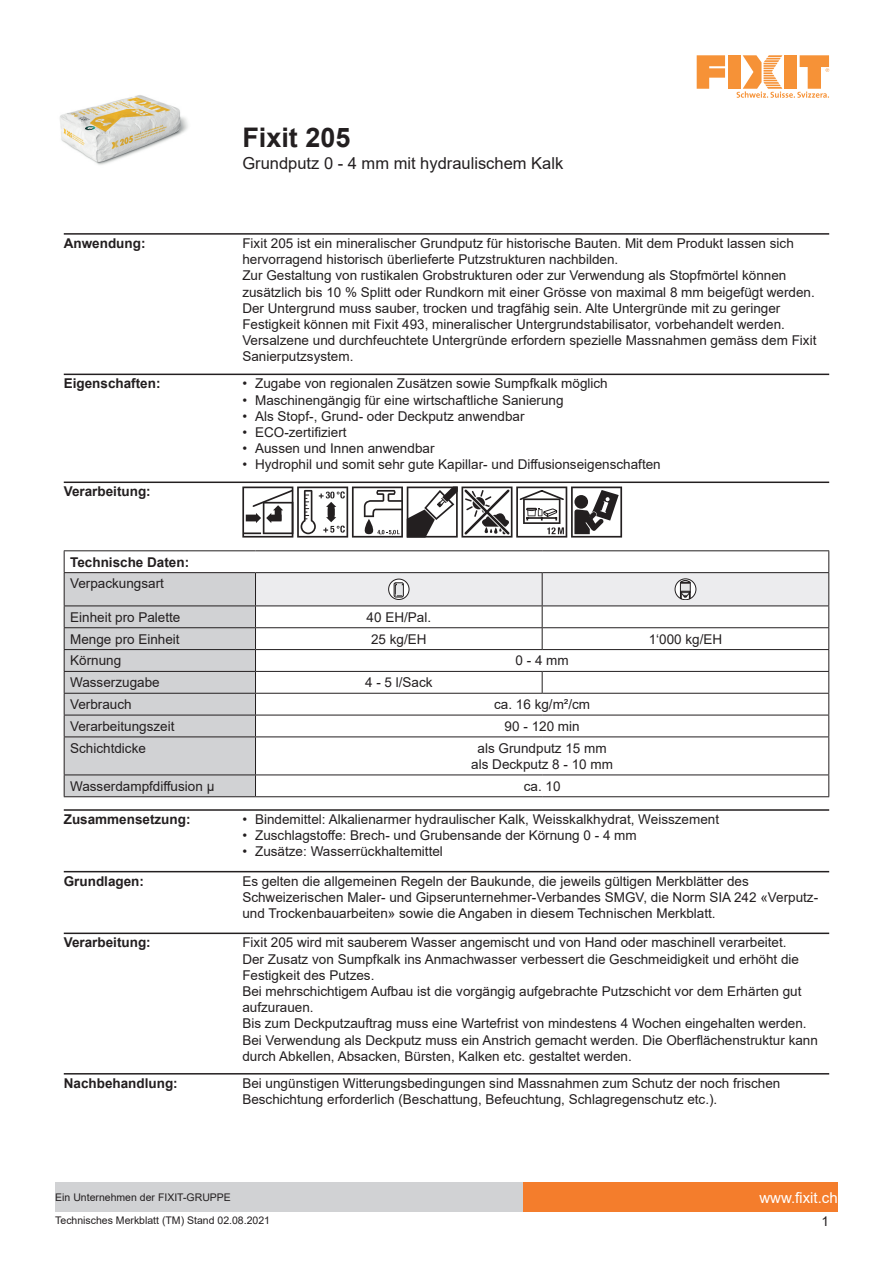
<style>
.page{position:relative;width:893px;height:1263px;background:#fff}
.page>*{position:absolute;margin:0;border:0;box-sizing:border-box;transform-origin:0 0}
.t1{font:700 27px "Arial";color:#231f20}
.t2{font:16.5px "Arial";color:#231f20}
.t3{font:15px "Arial";color:#fff}
.t4{font:13.5px/16.2px "Arial";color:#231f20}
.t5{font:700 13.5px "Arial";color:#231f20}
.t6{font:10.5px "Arial";color:#231f20}
</style>
<div class="page">
<img style="left:60px;top:95px;width:128px;height:70px">
<svg style="left:697px;top:55px;width:28px;height:34px"></svg>
<div style="left:728px;top:55px;width:12px;height:34px;background:#f69237"></div>
<svg style="left:737px;top:55px;width:92px;height:43px"></svg>
<div style="left:523px;top:1182px;width:315px;height:30px;background:#f47d2c"></div>
<div style="left:55px;top:1182px;width:468px;height:30px;background:#d1d2d4"></div>
<hr style="left:64px;top:233px;width:765px;height:2px;background:#231f20">
<hr style="left:64px;top:374px;width:765px;height:1px;background:#231f20">
<hr style="left:64px;top:481px;width:765px;height:2px;background:#231f20">
<svg style="left:242px;top:486px;width:380px;height:52px"></svg>
<hr style="left:64px;top:550px;width:191px;height:1px;background:#231f20">
<hr style="left:255px;top:550px;width:287px;height:1px;background:#231f20">
<hr style="left:542px;top:550px;width:287px;height:1px;background:#231f20">
<svg style="left:64px;top:551px;width:765px;height:246px"></svg>
<hr style="left:64px;top:809px;width:765px;height:2px;background:#231f20">
<hr style="left:64px;top:871px;width:765px;height:1px;background:#231f20">
<hr style="left:64px;top:932px;width:765px;height:2px;background:#231f20">
<hr style="left:64px;top:1073px;width:765px;height:1px;background:#231f20">
<h1 class="t1" style="left:242px;top:119px;width:110px">Fixit 205</h1>
<p class="t2" style="left:242px;top:152px;width:322px">Grundputz 0 - 4 mm mit hydraulischem Kalk</p>
<p class="t5" style="left:64px;top:234px;width:83px">Anwendung:</p>
<p class="t4" style="left:242px;top:235px;width:575px">Fixit 205 ist ein mineralischer Grundputz für historische Bauten. Mit dem Produkt lassen sich hervorragend historisch überlieferte Putzstrukturen nachbilden.<br>Zur Gestaltung von rustikalen Grobstrukturen oder zur Verwendung als Stopfmörtel können zusätzlich bis 10 % Splitt oder Rundkorn mit einer Grösse von maximal 8 mm beigefügt werden.<br>Der Untergrund muss sauber, trocken und tragfähig sein. Alte Untergründe mit zu geringer Festigkeit können mit Fixit 493, mineralischer Untergrundstabilisator, vorbehandelt werden.<br>Versalzene und durchfeuchtete Untergründe erfordern spezielle Massnahmen gemäss dem Fixit Sanierputzsystem.</p>
<p class="t5" style="left:64px;top:374px;width:98px">Eigenschaften:</p>
<p class="t4" style="left:242px;top:375px;width:367px">• Zugabe von regionalen Zusätzen sowie Sumpfkalk möglich</p>
<p class="t4" style="left:242px;top:392px;width:323px">• Maschinengängig für eine wirtschaftliche Sanierung</p>
<p class="t4" style="left:242px;top:408px;width:284px">• Als Stopf-, Grund- oder Deckputz anwendbar</p>
<p class="t4" style="left:242px;top:424px;width:106px">• ECO-zertifiziert</p>
<p class="t4" style="left:242px;top:440px;width:194px">• Aussen und Innen anwendbar</p>
<p class="t4" style="left:242px;top:456px;width:420px">• Hydrophil und somit sehr gute Kapillar- und Diffusionseigenschaften</p>
<p class="t5" style="left:64px;top:482px;width:89px">Verarbeitung:</p>
<p class="t5" style="left:70px;top:552px;width:121px">Technische Daten:</p>
<p class="t4" style="left:70px;top:575px;width:95px">Verpackungsart</p>
<p class="t4" style="left:70px;top:609px;width:112px">Einheit pro Palette</p>
<p class="t4" style="left:367px;top:609px;width:66px">40 EH/Pal.</p>
<p class="t4" style="left:70px;top:631px;width:111px">Menge pro Einheit</p>
<p class="t4" style="left:371px;top:631px;width:57px">25 kg/EH</p>
<p class="t4" style="left:649px;top:631px;width:75px">1‘000 kg/EH</p>
<p class="t4" style="left:70px;top:652px;width:53px">Körnung</p>
<p class="t4" style="left:515px;top:652px;width:55px">0 - 4 mm</p>
<p class="t4" style="left:70px;top:674px;width:91px">Wasserzugabe</p>
<p class="t4" style="left:365px;top:674px;width:69px">4 - 5 l/Sack</p>
<p class="t4" style="left:70px;top:696px;width:63px">Verbrauch</p>
<p class="t4" style="left:494px;top:696px;width:98px">ca. 16 kg/m²/cm</p>
<p class="t4" style="left:70px;top:718px;width:106px">Verarbeitungszeit</p>
<p class="t4" style="left:505px;top:718px;width:77px">90 - 120 min</p>
<p class="t4" style="left:70px;top:740px;width:77px">Schichtdicke</p>
<p class="t4" style="left:471px;top:740px;width:143px;text-align:center">als Grundputz 15 mm als Deckputz 8 - 10 mm</p>
<p class="t4" style="left:70px;top:778px;width:146px">Wasserdampfdiffusion μ</p>
<p class="t4" style="left:524px;top:778px;width:38px">ca. 10</p>
<p class="t5" style="left:64px;top:810px;width:128px">Zusammensetzung:</p>
<p class="t4" style="left:242px;top:811px;width:478px">• Bindemittel: Alkalienarmer hydraulischer Kalk, Weisskalkhydrat, Weisszement</p>
<p class="t4" style="left:242px;top:827px;width:396px">• Zuschlagstoffe: Brech- und Grubensande der Körnung 0 - 4 mm</p>
<p class="t4" style="left:242px;top:843px;width:202px">• Zusätze: Wasserrückhaltemittel</p>
<p class="t5" style="left:64px;top:871px;width:82px">Grundlagen:</p>
<p class="t4" style="left:242px;top:873px;width:577px">Es gelten die allgemeinen Regeln der Baukunde, die jeweils gültigen Merkblätter des<br>Schweizerischen Maler- und Gipserunternehmer-Verbandes SMGV, die Norm SIA 242 «Verputz&shy;und Trockenbauarbeiten» sowie die Angaben in diesem Technischen Merkblatt.</p>
<p class="t5" style="left:64px;top:933px;width:89px">Verarbeitung:</p>
<p class="t4" style="left:242px;top:934px;width:577px">Fixit 205 wird mit sauberem Wasser angemischt und von Hand oder maschinell verarbeitet.<br>Der Zusatz von Sumpfkalk ins Anmachwasser verbessert die Geschmeidigkeit und erhöht die Festigkeit des Putzes.<br>Bei mehrschichtigem Aufbau ist die vorgängig aufgebrachte Putzschicht vor dem Erhärten gut aufzurauen.<br>Bis zum Deckputzauftrag muss eine Wartefrist von mindestens 4 Wochen eingehalten werden.<br>Bei Verwendung als Deckputz muss ein Anstrich gemacht werden. Die Oberflächenstruktur kann durch Abkellen, Absacken, Bürsten, Kalken etc. gestaltet werden.</p>
<p class="t5" style="left:64px;top:1073px;width:116px">Nachbehandlung:</p>
<p class="t4" style="left:242px;top:1075px;width:540px">Bei ungünstigen Witterungsbedingungen sind Massnahmen zum Schutz der noch frischen<br>Beschichtung erforderlich (Beschattung, Befeuchtung, Schlagregenschutz etc.).</p>
<p class="t6" style="left:55px;top:1190px;width:177px">Ein Unternehmen der FIXIT-GRUPPE</p>
<p class="t3" style="left:759px;top:1187px;width:80px">www.fixit.ch</p>
<p class="t6" style="left:55px;top:1213px;width:216px">Technisches Merkblatt (TM) Stand 02.08.2021</p>
<p class="t4" style="left:821px;top:1213px;width:9px">1</p>
</div>
